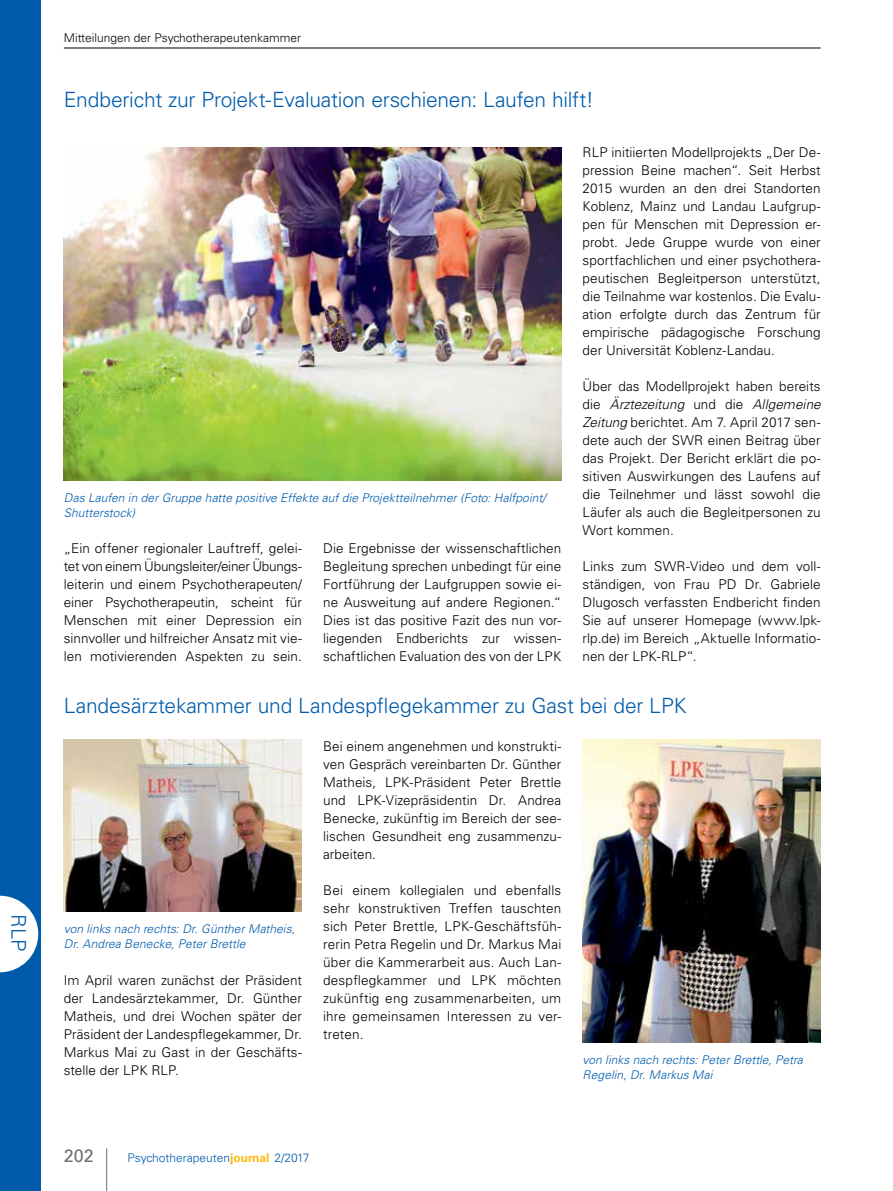
<style>
.page{position:relative;width:893px;height:1191px;background:#fff}
.page>*{position:absolute;margin:0;border:0;box-sizing:border-box;transform-origin:0 0}
.t1{font:300 21px "Univers LT Std";letter-spacing:-.01em;color:#005baa}
.t2{font:300 20.25px "Univers LT Std";color:#005baa}
.t3{font:18px "Univers LT Std";color:#6d6e71}
.t4{font:300 13.5px/18px "Univers LT Std";letter-spacing:.005em;color:#000;text-align:justify}
.t5{font:italic 300 12px/15px "Univers LT Std";letter-spacing:.005em;color:#005baa}
.t6{font:300 12px "Univers LT Std";color:#000}
.t7{font:300 12px "Univers LT Std";color:#005baa}
.s1{font-style:italic}
.s2{font-weight:700;color:#fdb913}
</style>
<div class="page">
<img style="left:64px;top:148px;width:497px;height:332px">
<img style="left:583px;top:739px;width:238px;height:303px">
<img style="left:64px;top:739px;width:238px;height:172px">
<hr style="left:106px;top:1148px;width:1px;height:43px;background:#6d6e71">
<div style="left:0;top:0;width:40px;height:1191px;background:#005baa"></div>
<hr style="left:64px;top:48px;width:757px;height:1px;background:#000">
<svg style="left:0;top:895px;width:38px;height:77px"></svg>
<h2 class="t2" style="left:31px;top:914px;width:39px;rotate:90deg">RLP</h2>
<p class="t6" style="left:64px;top:31px;width:239px">Mitteilungen der Psychotherapeutenkammer</p>
<h1 class="t1" style="left:64px;top:87px;width:532px">Endbericht zur Projekt-Evaluation erschienen: Laufen hilft!</h1>
<p class="t4" style="left:583px;top:143px;width:240px">RLP initiierten Modellprojekts „Der De&shy;pression Beine machen“. Seit Herbst 2015 wurden an den drei Standorten Koblenz, Mainz und Landau Laufgrup&shy;pen für Menschen mit Depression er&shy;probt. Jede Gruppe wurde von einer sportfachlichen und einer psychothera&shy;peutischen Begleitperson unterstützt, die Teilnahme war kostenlos. Die Evalu&shy;ation erfolgte durch das Zentrum für empirische pädagogische Forschung der Universität Koblenz-Landau.</p>
<p class="t4" style="left:583px;top:377px;width:240px">Über das Modellprojekt haben bereits die <span class="s1">Ärztezeitung</span> und die <span class="s1">Allgemeine Zeitung</span> berichtet. Am 7. April 2017 sen&shy;dete auch der SWR einen Beitrag über das Projekt. Der Bericht erklärt die po&shy;sitiven Auswirkungen des Laufens auf die Teilnehmer und lässt sowohl die Läufer als auch die Begleitpersonen zu Wort kommen.</p>
<p class="t4" style="left:583px;top:557px;width:240px">Links zum SWR-Video und dem voll&shy;ständigen, von Frau PD Dr. Gabriele Dlugosch verfassten Endbericht finden Sie auf unserer Homepage (www.lpk&shy;rlp.de) im Bereich „Aktuelle Informatio&shy;nen der LPK-RLP“.</p>
<h1 class="t1" style="left:64px;top:692px;width:624px">Landesärztekammer und Landespflegekammer zu Gast bei der LPK</h1>
<p class="t5" style="left:64px;top:490px;width:484px">Das Laufen in der Gruppe hatte positive Effekte auf die Projektteilnehmer (Foto: Halfpoint/<br>Shutterstock)</p>
<p class="t4" style="left:64px;top:539px;width:240px">„Ein offener regionaler Lauftreff, gelei&shy;tet von einem Übungsleiter/einer Übungs&shy;leiterin und einem Psychotherapeuten/ einer Psychotherapeutin, scheint für Menschen mit einer Depression ein sinnvoller und hilfreicher Ansatz mit vie&shy;len motivierenden Aspekten zu sein.</p>
<p class="t4" style="left:323px;top:539px;width:240px">Die Ergebnisse der wissenschaftlichen Begleitung sprechen unbedingt für eine Fortführung der Laufgruppen sowie ei&shy;ne Ausweitung auf andere Regionen.“ Dies ist das positive Fazit des nun vor&shy;liegenden Endberichts zur wissen&shy;schaftlichen Evaluation des von der LPK</p>
<p class="t5" style="left:64px;top:921px;width:233px">von links nach rechts: Dr. Günther Matheis,<br>Dr. Andrea Benecke, Peter Brettle</p>
<p class="t4" style="left:64px;top:971px;width:240px">Im April waren zunächst der Präsident der Landesärztekammer, Dr. Günther Matheis, und drei Wochen später der Präsident der Landespflegekammer, Dr.<br>Markus Mai zu Gast in der Geschäfts&shy;stelle der LPK RLP.</p>
<p class="t4" style="left:323px;top:737px;width:240px">Bei einem angenehmen und konstrukti&shy;ven Gespräch vereinbarten Dr. Günther Matheis, LPK-Präsident Peter Brettle und LPK-Vizepräsidentin Dr. Andrea Benecke, zukünftig im Bereich der see&shy;lischen Gesundheit eng zusammenzu&shy;arbeiten.</p>
<p class="t4" style="left:323px;top:881px;width:240px">Bei einem kollegialen und ebenfalls sehr konstruktiven Treffen tauschten sich Peter Brettle, LPK-Geschäftsfüh&shy;rerin Petra Regelin und Dr. Markus Mai über die Kammerarbeit aus. Auch Lan&shy;despflegkammer und LPK möchten zukünftig eng zusammenarbeiten, um ihre gemeinsamen Interessen zu ver&shy;treten.</p>
<p class="t5" style="left:583px;top:1052px;width:222px">von links nach rechts: Peter Brettle, Petra<br>Regelin, Dr. Markus Mai</p>
<h3 class="t3" style="left:64px;top:1144px;width:32px">202</h3>
<p class="t7" style="left:128px;top:1150px;width:184px">Psychotherapeuten<span class="s2">journal</span> 2/2017</p>
</div>
